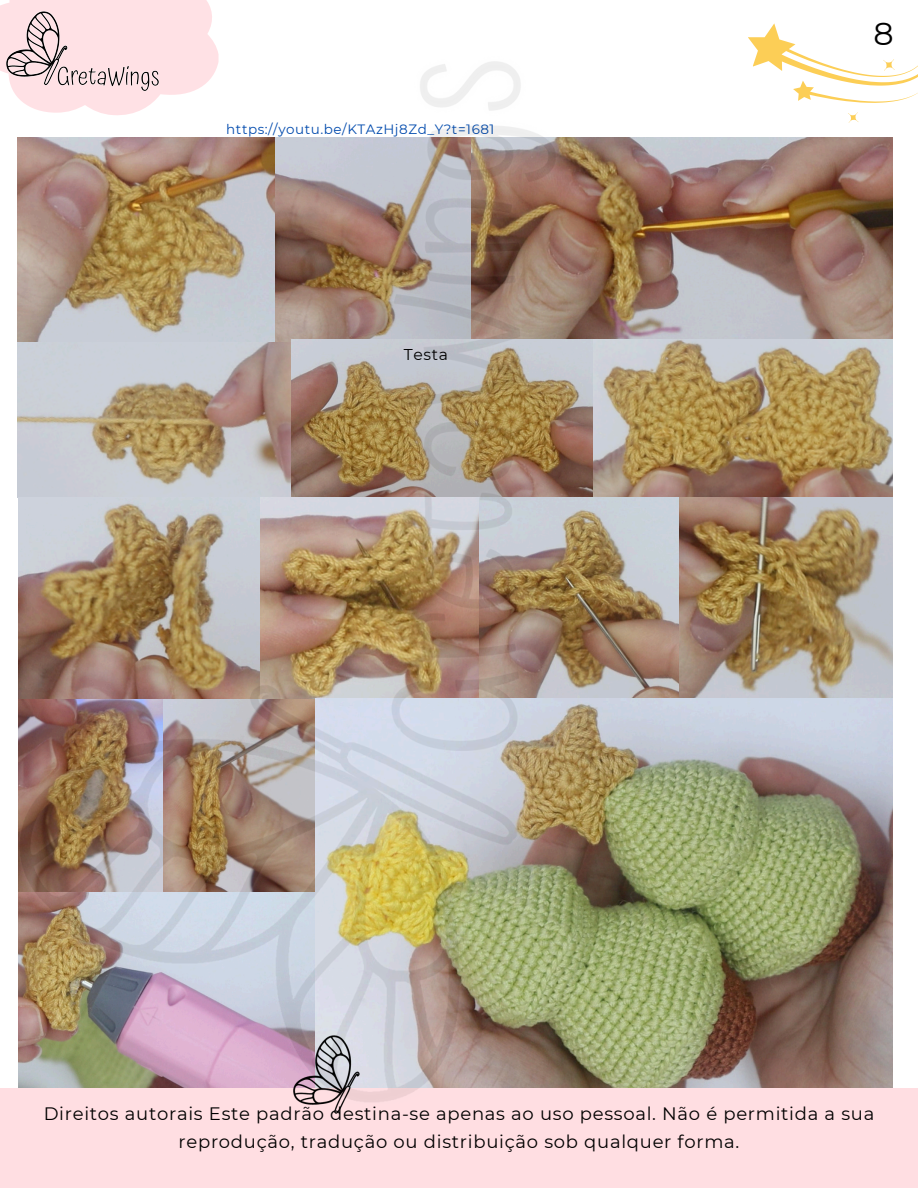
<style>
.page{position:relative;width:918px;height:1188px;background:#fff}
.page>*{position:absolute;margin:0;border:0;box-sizing:border-box;transform-origin:0 0}
.t1{font:31.65px "Montserrat";color:#000}
.t2{font:18px/28.2px "Montserrat";letter-spacing:.04em;color:#000;text-align:center}
.t3{font:15.6px "Montserrat";letter-spacing:.04em;color:#000}
.t4{font:13.5px "Montserrat";letter-spacing:.04em;color:#004aad}
</style>
<div class="page">
<svg style="left:735px;top:23px;width:183px;height:115px"></svg>
<img style="left:569px;top:138px;width:324px;height:204px">
<img style="left:569px;top:339px;width:323px;height:158px">
<img style="left:569px;top:497px;width:323px;height:201px">
<img style="left:569px;top:699px;width:324px;height:389px">
<div style="left:0;top:0;width:218px;height:115px;background:#ffdee2"></div>
<img style="left:7px;top:11px;width:61px;height:81px">
<div style="left:0;top:1088px;width:918px;height:100px;background:#ffdee2"></div>
<img style="left:306px;top:1104px;width:37px;height:10px">
<img style="left:18px;top:54px;width:551px;height:1050px">
<p class="t4" style="left:226px;top:121px;width:270px">https://youtu.be/KTAzHj8Zd_Y?t=1681</p>
<p class="t3" style="left:404px;top:345px;width:46px">Testa</p>
<p class="t1" style="left:874px;top:14px;width:22px">8</p>
<p class="t2" style="left:44px;top:1099px;width:832px">Direitos autorais Este padrão destina-se apenas ao uso pessoal. Não é permitida a sua reprodução, tradução ou distribuição sob qualquer forma.</p>
</div>
